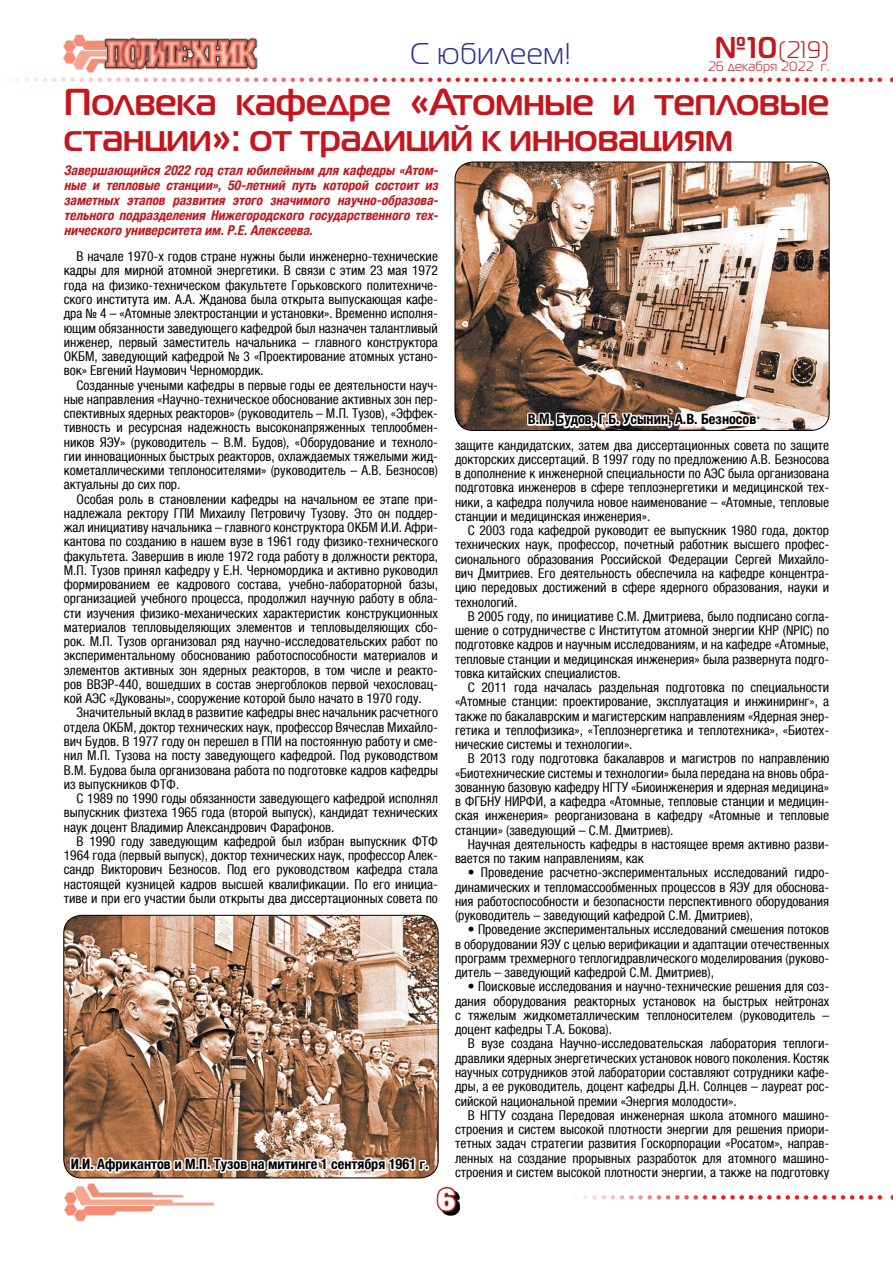
<style>
.page{position:relative;width:893px;height:1263px;background:#fff}
.page>*{position:absolute;margin:0;border:0;box-sizing:border-box;transform-origin:0 0}
.t1{font:700 37.5px/36px "Magistral C";color:#c4161c}
.t2{font:30px "Magistral C";letter-spacing:.035em;color:#2e3092}
.t3{font:30px "Xenia Bold Cyrillic";color:#fff}
.t4{font:24px "Magistral C";color:#c4161c}
.t5{font:700 condensed 14.25px "Helvetica Neue LTCYR";color:#000}
.t6{font:condensed 13.5px/14.2px "Helvetica Neue LTCYR";color:#000;text-align:justify}
.t7{font:italic 700 condensed 13.5px/15px "Helvetica Neue LTCYR";color:#c4161c;text-align:justify}
.t8{font:13.5px "Magistral C";letter-spacing:.02em;color:#c4161c}
.s1{font-weight:700;font-size:30px}
</style>
<div class="page">
<img style="left:64px;top:34px;width:36px;height:39px">
<img style="left:100px;top:37px;width:158px;height:34px">
<svg style="left:9px;top:78px;width:884px;height:4px"></svg>
<svg style="left:576px;top:1195px;width:317px;height:4px"></svg>
<img style="left:64px;top:1183px;width:151px;height:39px">
<svg style="left:444px;top:1193px;width:16px;height:22px"></svg>
<svg style="left:436px;top:1186px;width:22px;height:28px"></svg>
<img style="left:455px;top:162px;width:374px;height:268px">
<img style="left:64px;top:915px;width:374px;height:262px">
<svg style="left:526px;top:389px;width:234px;height:42px"></svg>
<svg style="left:68px;top:1134px;width:361px;height:45px"></svg>
<h2 class="t2" style="left:410px;top:38px;width:162px">С юбилеем!</h2>
<h3 class="t4" style="left:715px;top:37px;width:116px"><span class="s1">№10</span>(219)</h3>
<p class="t8" style="left:708px;top:59px;width:123px">26 декабря 2022 г.</p>
<h1 class="t1" style="left:64px;top:83px;width:767px">Полвека кафедре «Атомные и тепловые станции»: от традиций к инновациям</h1>
<p class="t7" style="left:64px;top:163px;width:379px">Завершающийся 2022 год стал юбилейным для кафедры «Атом&shy;ные и тепловые станции», 50-летний путь которой состоит из заметных этапов развития этого значимого научно-образова&shy;тельного подразделения Нижегородского государственного тех&shy;нического университета им.Р.Е.Алексеева.</p>
<p class="t6" style="left:64px;top:249px;width:376px;text-indent:13px">В начале 1970-х годов стране нужны были инженерно-технические кадры для мирной атомной энергетики. В связи с этим 23 мая 1972 года на физико-техническом факультете Горьковского политехниче&shy;ского института им. А.А. Жданова была открыта выпускающая кафе&shy;дра № 4 – «Атомные электростанции и установки». Временно исполня&shy;ющим обязанности заведующего кафедрой был назначен талантливый инженер, первый заместитель начальника – главного конструктора ОКБМ, заведующий кафедрой № 3 «Проектирование атомных устано&shy;вок» Евгений Наумович Черномордик.</p>
<p class="t6" style="left:64px;top:378px;width:376px;text-indent:13px">Созданные учеными кафедры в первые годы ее деятельности науч&shy;ные направления «Научно-техническое обоснование активных зон пер&shy;спективных ядерных реакторов» (руководитель – М.П. Тузов), «Эффек&shy;тивность и ресурсная надежность высоконапряженных теплообмен&shy;ников ЯЭУ» (руководитель – В.М. Будов), «Оборудование и техноло&shy;гии инновационных быстрых реакторов, охлаждаемых тяжелыми жид&shy;кометаллическими теплоносителями» (руководитель – А.В. Безносов) актуальны до сих пор.</p>
<p class="t6" style="left:64px;top:492px;width:376px;text-indent:13px">Особая роль в становлении кафедры на начальном ее этапе при&shy;надлежала ректору ГПИ Михаилу Петровичу Тузову. Это он поддер&shy;жал инициативу начальника – главного конструктора ОКБМ И.И. Афри&shy;кантова по созданию в нашем вузе в 1961 году физико-технического факультета. Завершив в июле 1972 года работу в должности ректора, М.П. Тузов принял кафедру у Е.Н. Черномордика и активно руководил формированием ее кадрового состава, учебно-лабораторной базы, организацией учебного процесса, продолжил научную работу в обла&shy;сти изучения физико-механических характеристик конструкционных материалов тепловыделяющих элементов и тепловыделяющих сбо&shy;рок. М.П. Тузов организовал ряд научно-исследовательских работ по экспериментальному обоснованию работоспособности материалов и элементов активных зон ядерных реакторов, в том числе и реакто&shy;ров ВВЭР-440, вошедших в состав энергоблоков первой чехословац&shy;кой АЭС «Дукованы», сооружение которой было начато в 1970 году.</p>
<p class="t6" style="left:64px;top:706px;width:376px;text-indent:13px">Значительный вклад в развитие кафедры внес начальник расчетного отдела ОКБМ, доктор технических наук, профессор Вячеслав Михайло&shy;вич Будов. В 1977 году он перешел в ГПИ на постоянную работу и сме&shy;нил М.П. Тузова на посту заведующего кафедрой. Под руководством В.М. Будова была организована работа по подготовке кадров кафедры из выпускников ФТФ.</p>
<p class="t6" style="left:64px;top:791px;width:376px;text-indent:13px">С 1989 по 1990 годы обязанности заведующего кафедрой исполнял выпускник физтеха 1965 года (второй выпуск), кандидат технических наук доцент Владимир Александрович Фарафонов.</p>
<p class="t6" style="left:64px;top:834px;width:376px;text-indent:13px">В 1990 году заведующим кафедрой был избран выпускник ФТФ 1964 года (первый выпуск), доктор технических наук, профессор Алек&shy;сандр Викторович Безносов. Под его руководством кафедра стала настоящей кузницей кадров высшей квалификации. По его инициа&shy;тиве и при его участии были открыты два диссертационных совета по</p>
<p class="t5" style="left:71px;top:1156px;width:359px">И.И. Африкантов и М.П. Тузов на митинге 1 сентября 1961 г.</p>
<p class="t5" style="left:528px;top:411px;width:230px">В.М. Будов, Г.Б. Усынин, А.В. Безносов</p>
<p class="t6" style="left:455px;top:438px;width:376px">защите кандидатских, затем два диссертационных совета по защите докторских диссертаций. В 1997 году по предложению А.В. Безносова в дополнение к инженерной специальности по АЭС была организована подготовка инженеров в сфере теплоэнергетики и медицинской тех&shy;ники, а кафедра получила новое наименование – «Атомные, тепловые станции и медицинская инженерия».</p>
<p class="t6" style="left:455px;top:523px;width:376px;text-indent:13px">С 2003 года кафедрой руководит ее выпускник 1980 года, доктор технических наук, профессор, почетный работник высшего профес&shy;сионального образования Российской Федерации Сергей Михайло&shy;вич Дмитриев. Его деятельность обеспечила на кафедре концентра&shy;цию передовых достижений в сфере ядерного образования, науки и технологий.</p>
<p class="t6" style="left:455px;top:609px;width:376px;text-indent:13px">В 2005 году, по инициативе С.М. Дмитриева, было подписано согла&shy;шение о сотрудничестве с Институтом атомной энергии КНР (NPIC) по подготовке кадров и научным исследованиям, и на кафедре «Атомные, тепловые станции и медицинская инженерия» была развернута подго&shy;товка китайских специалистов.</p>
<p class="t6" style="left:455px;top:680px;width:376px;text-indent:13px">С 2011 года началась раздельная подготовка по специальности «Атомные станции: проектирование, эксплуатация и инжиниринг», а также по бакалаврским и магистерским направлениям «Ядерная энер&shy;гетика и теплофизика», «Теплоэнергетика и теплотехника», «Биотех&shy;нические системы и технологии».</p>
<p class="t6" style="left:455px;top:752px;width:376px;text-indent:13px">В 2013 году подготовка бакалавров и магистров по направлению «Биотехнические системы и технологии» была передана на вновь обра&shy;зованную базовую кафедру НГТУ «Биоинженерия и ядерная медицина» в ФГБНУ НИРФИ, а кафедра «Атомные, тепловые станции и медицин&shy;ская инженерия» реорганизована в кафедру «Атомные и тепловые станции» (заведующий – С.М. Дмитриев).</p>
<p class="t6" style="left:455px;top:837px;width:376px;text-indent:13px">Научная деятельность кафедры в настоящее время активно разви&shy;вается по таким направлениям, как</p>
<p class="t6" style="left:455px;top:866px;width:376px;text-indent:13px">• Проведение расчетно-экспериментальных исследований гидро&shy;динамических и тепломассообменных процессов в ЯЭУ для обоснова&shy;ния работоспособности и безопасности перспективного оборудования (руководитель – заведующий кафедрой С.М. Дмитриев),</p>
<p class="t6" style="left:455px;top:923px;width:376px;text-indent:13px">• Проведение экспериментальных исследований смешения потоков в оборудовании ЯЭУ с целью верификации и адаптации отечественных программ трехмерного теплогидравлического моделирования (руково&shy;дитель – заведующий кафедрой С.М. Дмитриев),</p>
<p class="t6" style="left:455px;top:980px;width:376px;text-indent:13px">• Поисковые исследования и научно-технические решения для соз&shy;дания оборудования реакторных установок на быстрых нейтронах с тяжелым жидкометаллическим теплоносителем (руководитель – доцент кафедры Т.А. Бокова).</p>
<p class="t6" style="left:455px;top:1037px;width:376px;text-indent:13px">В вузе создана Научно-исследовательская лаборатория теплоги&shy;дравлики ядерных энергетических установок нового поколения. Костяк научных сотрудников этой лаборатории составляют сотрудники кафе&shy;дры, а ее руководитель, доцент кафедры Д.Н. Солнцев – лауреат рос&shy;сийской национальной премии «Энергия молодости».</p>
<p class="t6" style="left:455px;top:1108px;width:376px;text-indent:13px">В НГТУ создана Передовая инженерная школа атомного машино&shy;строения и систем высокой плотности энергии для решения приори&shy;тетных задач стратегии развития Госкорпорации «Росатом», направ&shy;ленных на создание прорывных разработок для атомного машино&shy;строения и систем высокой плотности энергии, а также на подготовку</p>
<h2 class="t3" style="left:437px;top:1182px;width:20px">6</h2>
</div>
